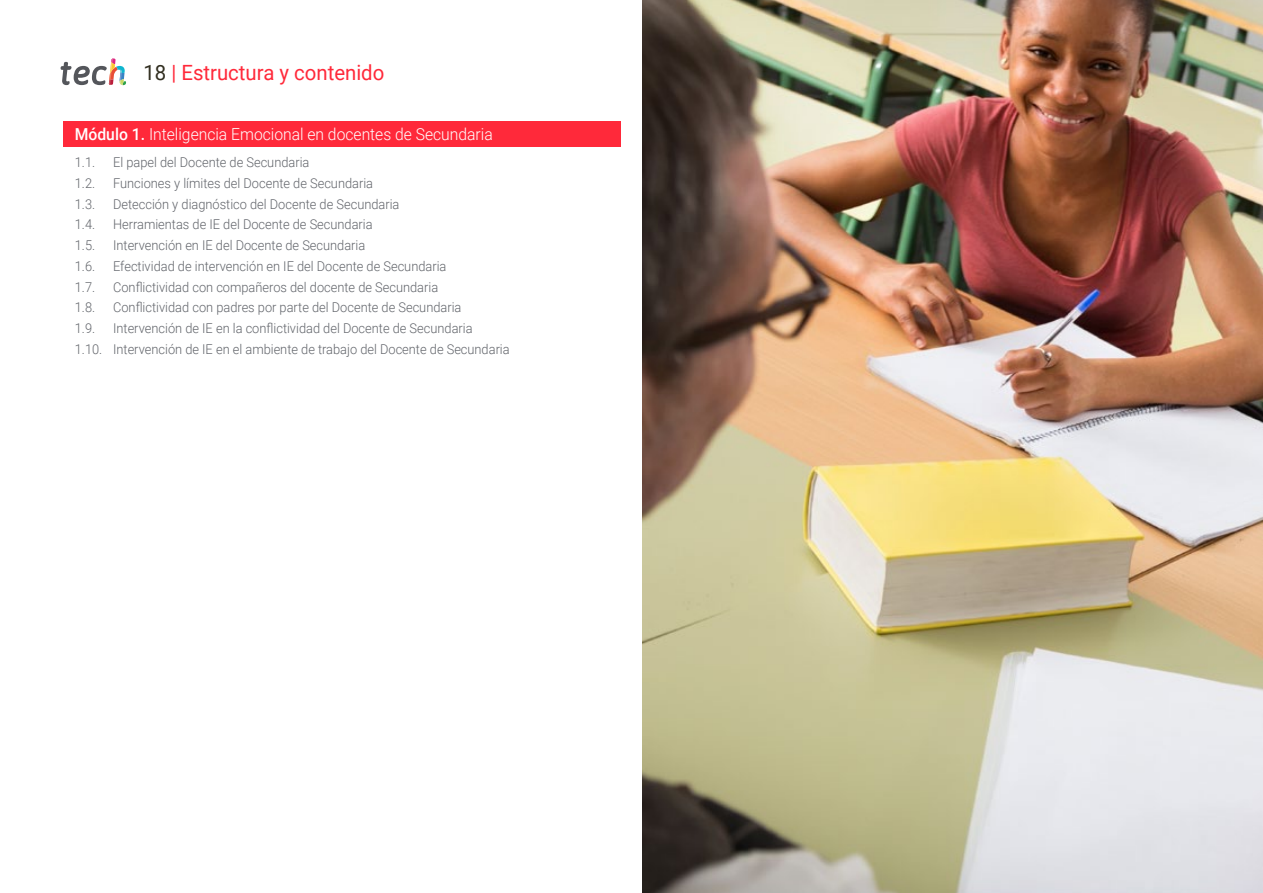
<style>
.page{position:relative;width:1263px;height:893px;background:#fff}
.page>*{position:absolute;margin:0;border:0;box-sizing:border-box;transform-origin:0 0}
.t1{font:21px "Roboto";color:#ff293a}
.t2{font:300 16.5px "Roboto";color:#fff;scale:.95 1}
.t3{font:300 13.5px/20.7px "Roboto";color:#61646a;text-align:center;scale:.95 1}
.s1{color:#312e20}
.s2{font-weight:500}
</style>
<div class="page">
<div style="left:64px;top:121px;width:557px;height:25px;background:#ff293a"></div>
<img style="left:642px;top:0;width:621px;height:893px">
<svg style="left:61px;top:58px;width:65px;height:28px"></svg>
<h1 class="t1" style="left:144px;top:57px;width:242px"><span class="s1">18</span> | Estructura y contenido</h1>
<p class="t2" style="left:75px;top:123px;width:441px"><span class="s2">Módulo 1.</span> Inteligencia Emocional en docentes de Secundaria</p>
<p class="t3" style="left:75px;top:151px;width:23px">1.1.</p>
<p class="t3" style="left:113px;top:151px;width:208px">El papel del Docente de Secundaria</p>
<p class="t3" style="left:75px;top:172px;width:23px">1.2.</p>
<p class="t3" style="left:113px;top:172px;width:275px">Funciones y límites del Docente de Secundaria</p>
<p class="t3" style="left:75px;top:193px;width:23px">1.3.</p>
<p class="t3" style="left:113px;top:193px;width:303px">Detección y diagnóstico del Docente de Secundaria</p>
<p class="t3" style="left:75px;top:214px;width:23px">1.4.</p>
<p class="t3" style="left:113px;top:214px;width:275px">Herramientas de IE del Docente de Secundaria</p>
<p class="t3" style="left:75px;top:234px;width:23px">1.5.</p>
<p class="t3" style="left:113px;top:234px;width:267px">Intervención en IE del Docente de Secundaria</p>
<p class="t3" style="left:75px;top:255px;width:23px">1.6.</p>
<p class="t3" style="left:113px;top:255px;width:352px">Efectividad de intervención en IE del Docente de Secundaria</p>
<p class="t3" style="left:75px;top:276px;width:23px">1.7.</p>
<p class="t3" style="left:113px;top:276px;width:344px">Conflictividad con compañeros del docente de Secundaria</p>
<p class="t3" style="left:75px;top:297px;width:23px">1.8.</p>
<p class="t3" style="left:113px;top:297px;width:368px">Conflictividad con padres por parte del Docente de Secundaria</p>
<p class="t3" style="left:75px;top:317px;width:23px">1.9.</p>
<p class="t3" style="left:75px;top:317px;width:459px">Intervención de IE en la conflictividad del Docente de Secundaria<br>1.10. Intervención de IE en el ambiente de trabajo del Docente de Secundaria</p>
</div>
